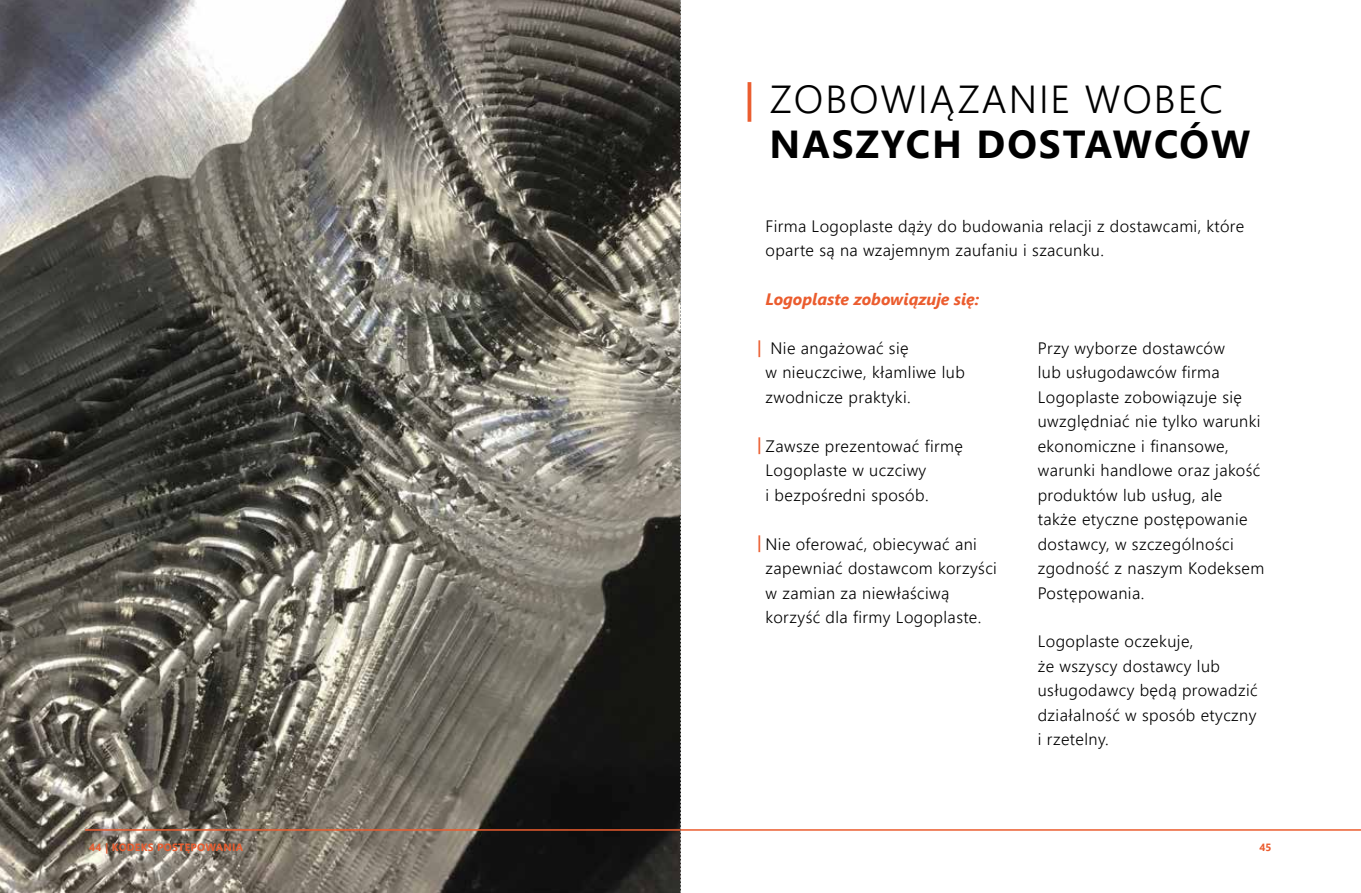
<style>
.page{position:relative;width:1361px;height:893px;background:#fff}
.page>*{position:absolute;margin:0;border:0;box-sizing:border-box;transform-origin:0 0}
.t1{font:300 39px/45px "Segoe UI";letter-spacing:.05em;color:#000}
.t2{font:300 16.5px/24.5px "Segoe UI";letter-spacing:.025em;color:#000}
.t3{font:italic 700 16.5px "Segoe UI";color:#eb5c2e}
.t4{font:600 16.5px "Segoe UI";color:#eb5c2e}
.t5{font:700 10.5px "Segoe UI";letter-spacing:.025em;color:#eb5c2e}
.s1{font-weight:600;color:#eb5c2e}
.s2{font-weight:700}
</style>
<div class="page">
<img style="left:0;top:0;width:680px;height:893px">
<hr style="left:85px;top:829px;width:595px;height:2px;background:#eb5c2e">
<hr style="left:680px;top:829px;width:681px;height:2px;background:#eb5c2e">
<svg style="left:680px;top:0;width:1px;height:893px"></svg>
<h1 class="t1" style="left:769px;top:76px;width:482px;text-indent:-25px"><span class="s1">|</span> ZOBOWIĄZANIE WOBEC<br><span class="s2">NASZYCH DOSTAWCÓW</span></h1>
<p class="t2" style="left:765px;top:213px;width:480px">Firma Logoplaste dąży do budowania relacji z dostawcami, które oparte są na wzajemnym zaufaniu i szacunku.</p>
<p class="t3" style="left:765px;top:286px;width:215px">Logoplaste zobowiązuje się:</p>
<p class="t4" style="left:757px;top:333px;width:6px">|</p>
<p class="t2" style="left:765px;top:335px;width:201px">Nie angażować się<br>w nieuczciwe, kłamliwe lub zwodnicze praktyki.</p>
<p class="t2" style="left:765px;top:433px;width:199px;text-indent:-8px"><span class="s1">|</span> Zawsze prezentować firmę<br>Logoplaste w uczciwy<br>i bezpośredni sposób.</p>
<p class="t2" style="left:765px;top:531px;width:233px;text-indent:-8px"><span class="s1">|</span> Nie oferować, obiecywać ani zapewniać dostawcom korzyści w zamian za niewłaściwą korzyść dla firmy Logoplaste.</p>
<p class="t2" style="left:1037px;top:335px;width:228px">Przy wyborze dostawców<br>lub usługodawców firma<br>Logoplaste zobowiązuje się uwzględniać nie tylko warunki ekonomiczne i finansowe, warunki handlowe oraz jakość produktów lub usług, ale także etyczne postępowanie dostawcy, w szczególności zgodność z naszym Kodeksem<br>Postępowania.</p>
<p class="t2" style="left:1037px;top:629px;width:221px">Logoplaste oczekuje,<br>że wszyscy dostawcy lub usługodawcy będą prowadzić działalność w sposób etyczny i rzetelny.</p>
<p class="t5" style="left:89px;top:838px;width:155px">44 | KODEKS POSTĘPOWANIA</p>
<p class="t5" style="left:1259px;top:838px;width:14px">45</p>
</div>
